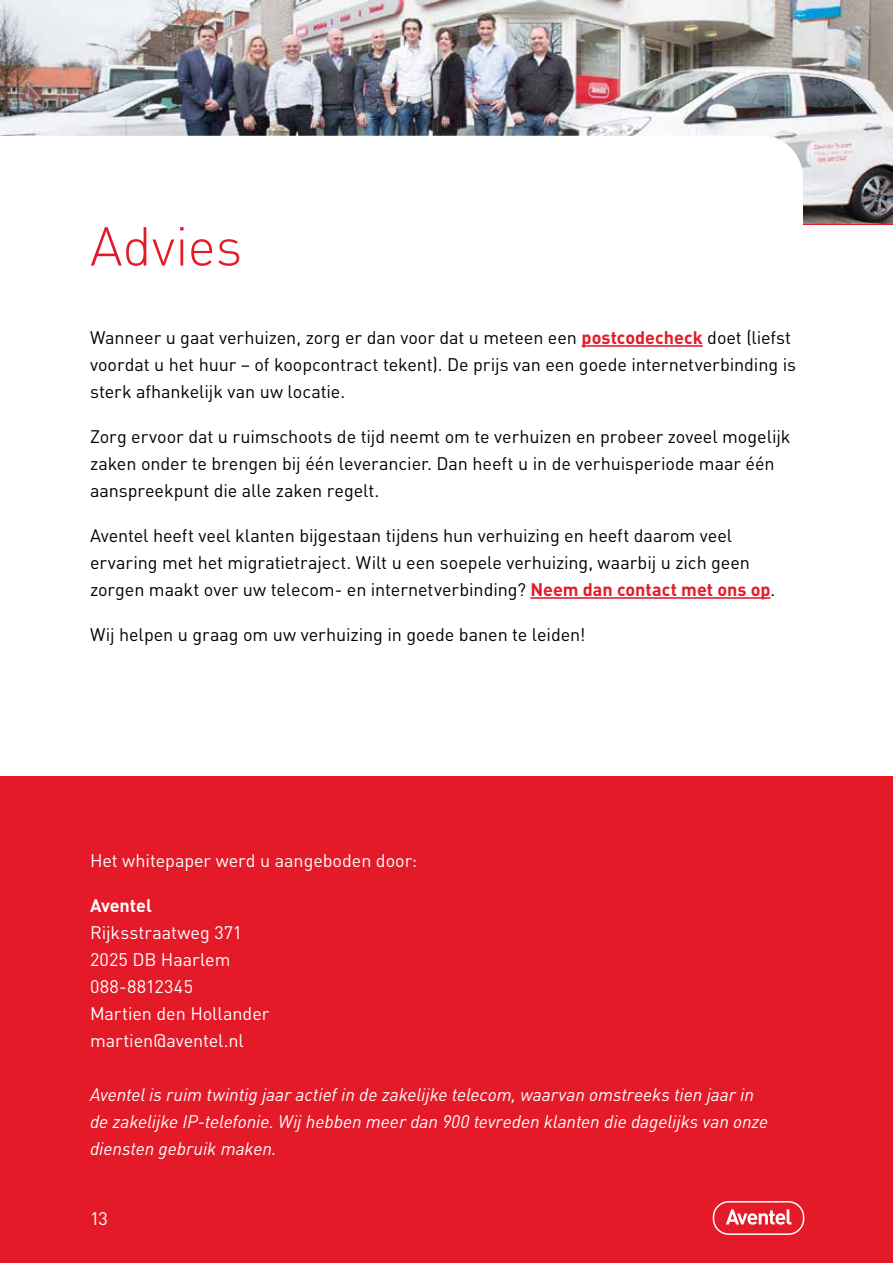
<style>
.page{position:relative;width:893px;height:1263px;background:#fff}
.page>*{position:absolute;margin:0;border:0;box-sizing:border-box;transform-origin:0 0}
.t1{font:300 54px "DIN Pro";color:#e51a28}
.t2{font:18px/27px "DIN Pro";letter-spacing:-.005em;color:#000}
.t3{font:italic 18px/27px "DIN Pro";letter-spacing:-.005em;color:#fff}
.t4{font:18px/27px "DIN Pro";letter-spacing:-.005em;color:#fff}
.t5{font:700 18px "DIN Pro";letter-spacing:-.005em;color:#fff}
.s1{font-weight:700;color:#e51a28}
</style>
<div class="page">
<div style="left:0;top:1173px;width:893px;height:90px;background:#e51a28"></div>
<div style="left:713px;top:1201px;width:91px;height:34px;border:2px solid #fff;border-radius:15px"></div>
<svg style="left:726px;top:1209px;width:65px;height:15px"></svg>
<img style="left:0;top:0;width:893px;height:223px">
<div style="left:0;top:777px;width:893px;height:396px;background:#e51a28"></div>
<svg style="left:0;top:136px;width:803px;height:87px"></svg>
<hr style="left:582px;top:345px;width:121px;height:2px;background:#e51a28">
<hr style="left:530px;top:597px;width:240px;height:2px;background:#e51a28">
<h1 class="t1" style="left:90px;top:204px;width:154px">Advies</h1>
<p class="t2" style="left:90px;top:322px;width:708px">Wanneer u gaat verhuizen, zorg er dan voor dat u meteen een <span class="s1">postcodecheck</span> doet (liefst voordat u het huur – of koopcontract tekent). De prijs van een goede internetverbinding is sterk afhankelijk van uw locatie.</p>
<p class="t2" style="left:90px;top:421px;width:702px">Zorg ervoor dat u ruimschoots de tijd neemt om te verhuizen en probeer zoveel mogelijk zaken onder te brengen bij één leverancier. Dan heeft u in de verhuisperiode maar één aanspreekpunt die alle zaken regelt.</p>
<p class="t2" style="left:90px;top:520px;width:687px">Aventel heeft veel klanten bijgestaan tijdens hun verhuizing en heeft daarom veel ervaring met het migratietraject. Wilt u een soepele verhuizing, waarbij u zich geen zorgen maakt over uw telecom- en internetverbinding? <span class="s1">Neem dan contact met ons op</span>.</p>
<p class="t2" style="left:90px;top:619px;width:497px">Wij helpen u graag om uw verhuizing in goede banen te leiden!</p>
<p class="t4" style="left:90px;top:846px;width:328px">Het whitepaper werd u aangeboden door:</p>
<p class="t5" style="left:90px;top:891px;width:63px">Aventel</p>
<p class="t4" style="left:90px;top:918px;width:181px">Rijksstraatweg 371<br>2025 DB Haarlem<br>088-8812345<br>Martien den Hollander martien@aventel.nl</p>
<p class="t3" style="left:90px;top:1080px;width:680px">Aventel is ruim twintig jaar actief in de zakelijke telecom, waarvan omstreeks tien jaar in de zakelijke IP-telefonie. Wij hebben meer dan 900 tevreden klanten die dagelijks van onze diensten gebruik maken.</p>
<p class="t4" style="left:90px;top:1203px;width:20px">13</p>
</div>
